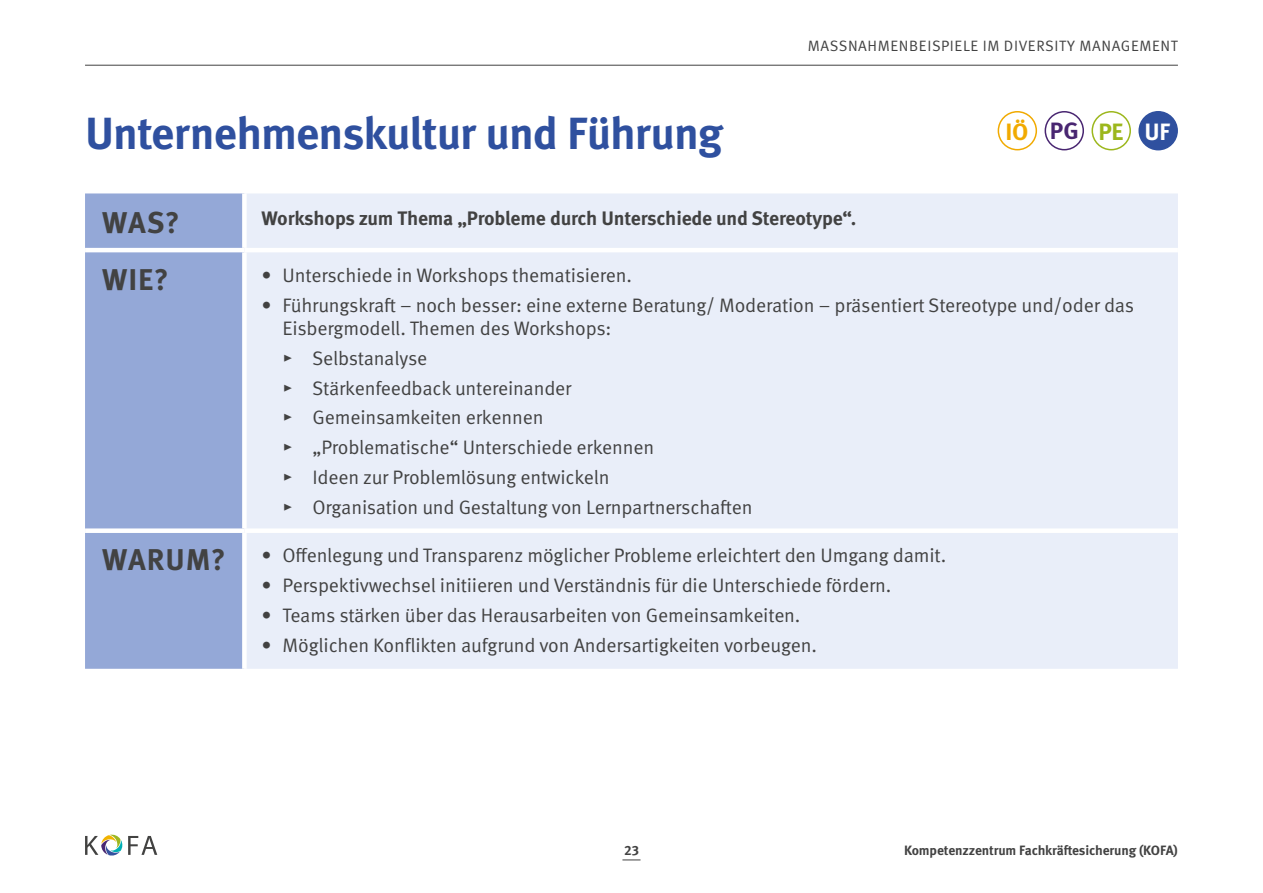
<style>
.page{position:relative;width:1263px;height:893px;background:#fff}
.page>*{position:absolute;margin:0;border:0;box-sizing:border-box;transform-origin:0 0}
.t1{font:700 45px "Meta Pro";letter-spacing:-.025em;color:#2f509f}
.t2{font:700 30px "Meta Pro";letter-spacing:.03em;color:#424242}
.t3{font:700 23.55px "Meta Pro";letter-spacing:-.01em;color:#f1aa00}
.t4{font:19.5px/29.8px "Meta Pro Norm";letter-spacing:-.01em;color:#424242}
.t5{font:700 19.5px "Meta Pro";letter-spacing:-.01em;color:#424242}
.t6{font:15px "Meta Pro Norm";letter-spacing:.04em;color:#424242}
.t7{font:700 13.5px "Meta Pro";letter-spacing:-.01em;color:#424242}
.s1{color:#492671}
.s2{color:#9cb71c}
.s3{color:#fff}
.s4{font-family:"Meta Pro";font-weight:700;font-size:30px}
</style>
<div class="page">
<svg style="left:85px;top:834px;width:72px;height:22px"></svg>
<div style="left:998px;top:111px;width:39px;height:39px;border:2px solid #f1aa00;border-radius:50%"></div>
<div style="left:1044px;top:111px;width:40px;height:39px;border:2px solid #492671;border-radius:50%"></div>
<div style="left:1091px;top:111px;width:40px;height:39px;border:2px solid #9cb71c;border-radius:50%"></div>
<div style="left:1139px;top:112px;width:38px;height:38px;background:#2f509f;border-radius:50%"></div>
<div style="left:1138px;top:111px;width:40px;height:39px;border:2px solid #2f509f;border-radius:50%"></div>
<div style="left:85px;top:193px;width:157px;height:476px;background:#94a8d7"></div>
<div style="left:247px;top:193px;width:931px;height:476px;background:#e9eef9"></div>
<hr style="left:85px;top:248px;width:159px;height:4px;background:#fff">
<hr style="left:244px;top:248px;width:934px;height:4px;background:#fff">
<div style="left:85px;top:528px;width:159px;height:5px;background:#fff"></div>
<div style="left:244px;top:528px;width:934px;height:5px;background:#fff"></div>
<hr style="left:85px;top:65px;width:1093px;height:1px;background:#424242">
<svg style="left:622px;top:859px;width:18px;height:1px"></svg>
<p class="t6" style="left:808px;top:34px;width:371px">MASSNAHMENBEISPIELE IM DIVERSITY MANAGEMENT</p>
<h1 class="t1" style="left:85px;top:98px;width:640px">Unternehmenskultur und Führung</h1>
<p class="t3" style="left:1005px;top:113px;width:166px">IÖ <span class="s1">PG</span> <span class="s2">PE</span> <span class="s3">UF</span></p>
<h2 class="t2" style="left:102px;top:199px;width:79px">WAS?</h2>
<p class="t5" style="left:261px;top:203px;width:596px">Workshops zum Thema „Probleme durch Unterschiede und Stereotype“.</p>
<h2 class="t2" style="left:102px;top:256px;width:68px">WIE?</h2>
<p class="t4" style="left:261px;top:259px;width:372px">• Unterschiede in Workshops thematisieren.</p>
<p class="t4" style="left:283px;top:292px;width:853px;line-height:23.4px;text-indent:-21px">• Führungskraft – noch besser: eine externe Beratung/ Moderation – präsentiert Stereotype und/oder das<br>Eisbergmodell. Themen des Workshops:</p>
<p class="t4" style="left:283px;top:342px;width:471px">▸ Selbstanalyse<br>▸ Stärkenfeedback untereinander<br>▸ Gemeinsamkeiten erkennen<br>▸ „Problematische“ Unterschiede erkennen<br>▸ Ideen zur Problemlösung entwickeln<br>▸ Organisation und Gestaltung von Lernpartnerschaften</p>
<p class="t4" style="left:102px;top:539px;width:845px"><span class="s4">WARUM?</span> • Offenlegung und Transparenz möglicher Probleme erleichtert den Umgang damit.</p>
<p class="t4" style="left:261px;top:569px;width:631px">• Perspektivwechsel initiieren und Verständnis für die Unterschiede fördern.</p>
<p class="t4" style="left:261px;top:599px;width:541px">• Teams stärken über das Herausarbeiten von Gemeinsamkeiten.</p>
<p class="t4" style="left:261px;top:629px;width:557px">• Möglichen Konflikten aufgrund von Andersartigkeiten vorbeugen.</p>
<p class="t7" style="left:624px;top:840px;width:16px">23</p>
<p class="t7" style="left:904px;top:840px;width:275px">Kompetenzzentrum Fachkräftesicherung (KOFA)</p>
</div>
